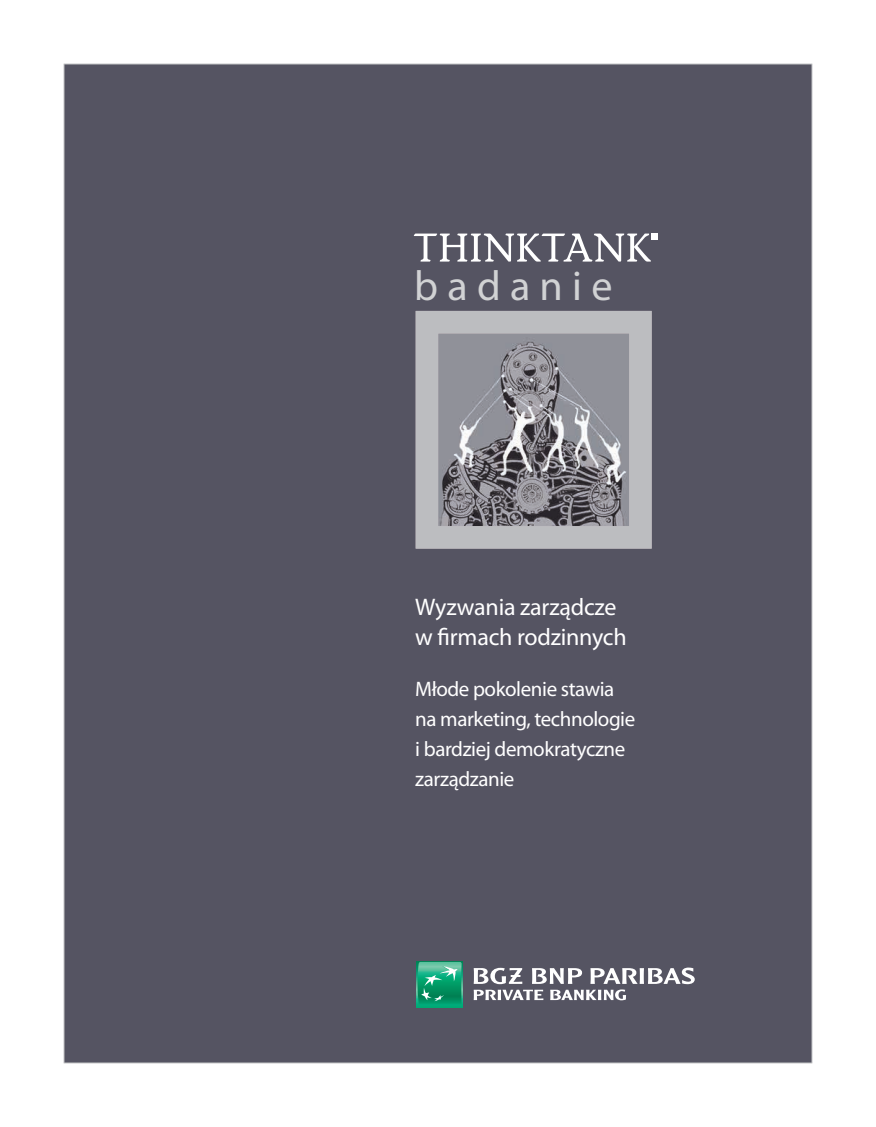
<style>
.page{position:relative;width:876px;height:1127px;background:#fff}
.page>*{position:absolute;margin:0;border:0;box-sizing:border-box;transform-origin:0 0}
.TEKST_podst{font:42.15px "Myriad Pro";letter-spacing:.22em;color:#d1d2d4}
.TEKST_podst-2{font:24px/30px "Myriad Pro";letter-spacing:-.01em;color:#fff}
.TEKST_podst-3{font:21px/30px "Myriad Pro";letter-spacing:-.02em;color:#fff}
</style>
<div class="page">
<div style="left:64px;top:64px;width:748px;height:999px;background:#555462"></div>
<svg style="left:413px;top:234px;width:244px;height:28px"></svg>
<img style="left:439px;top:334px;width:190px;height:192px">
<div style="left:416px;top:311px;width:236px;height:238px;border:22px solid #bcbdc0"></div>
<div style="left:417px;top:961px;width:46px;height:46px;background:#00a97a"></div>
<svg style="left:418px;top:962px;width:44px;height:41px"></svg>
<svg style="left:474px;top:967px;width:221px;height:33px"></svg>
<p class="TEKST_podst" style="left:414px;top:260px;width:200px">badanie</p>
<p class="TEKST_podst-2" style="left:415px;top:591px;width:213px">Wyzwania zarządcze w firmach rodzinnych</p>
<p class="TEKST_podst-3" style="left:415px;top:674px;width:221px">Młode pokolenie stawia na marketing, technologie i bardziej demokratyczne zarządzanie</p>
</div>
